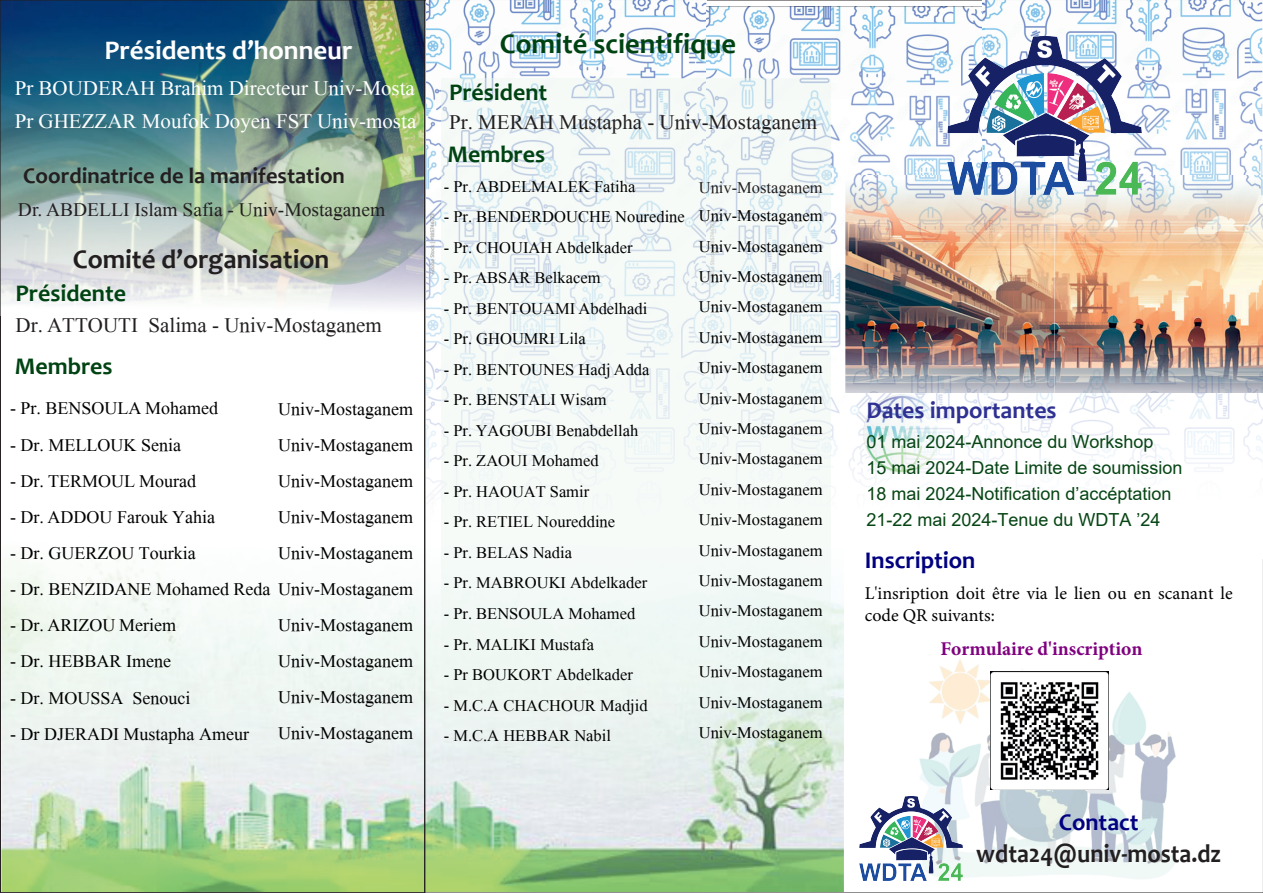
<style>
.page{position:relative;width:1263px;height:893px;background:#fff}
.page>*{position:absolute;margin:0;border:0;box-sizing:border-box;transform-origin:0 0}
.t1{font:700 28.5px "Candara";color:#004313}
.t2{font:700 27px "Candara";color:#231f20}
.t3{font:700 27px "Candara";color:#fff}
.t4{font:700 25.8px "Candara";color:#231f20;scale:.93 1}
.t5{font:700 24px "Candara";color:#004313}
.t6{font:700 24px "Candara";color:#000080}
.t7{font:700 24px "Candara";color:#2e3092}
.t8{font:700 22.5px "Candara";color:#231f20}
.t9{font:21px/32.8px "Mongolian Baiti";color:#fff}
.t10{font:21px "Mongolian Baiti";color:#231f20}
.t11{font:19.5px "Mongolian Baiti";color:#231f20}
.t12{font:700 19.5px "Minion Pro";color:#800080}
.t13{font:18px/36px "Mongolian Baiti";color:#000;text-align:justify}
.t14{font:18px/26.1px "Arial";color:#064514}
.t15{font:18px/21.6px "Minion Pro";color:#000}
.t16{font:16.5px/30.5px "Mongolian Baiti";color:#000;text-align:justify}
.t17{font:16.5px "Mongolian Baiti";color:#231f20}
</style>
<div class="page">
<img style="left:2px;top:471px;width:841px;height:420px">
<img style="left:427px;top:0;width:280px;height:559px">
<img style="left:706px;top:6px;width:277px;height:273px">
<img style="left:983px;top:0;width:279px;height:175px">
<img style="left:831px;top:279px;width:432px;height:280px">
<img style="left:850px;top:392px;width:103px;height:101px">
<img style="left:903px;top:659px;width:273px;height:222px">
<img style="left:2px;top:2px;width:421px;height:305px">
<img style="left:845px;top:175px;width:418px;height:217px">
<img style="left:948px;top:37px;width:193px;height:158px">
<img style="left:859px;top:796px;width:103px;height:84px">
<img style="left:991px;top:672px;width:117px;height:117px">
<svg style="left:441px;top:78px;width:390px;height:625px;fill:#f5faf7"></svg>
<h2 class="t3" style="left:105px;top:33px;width:249px">Présidents d’honneur</h2>
<p class="t9" style="left:15px;top:72px;width:403px">Pr BOUDERAH Brahim Directeur Univ-Mosta<br>Pr GHEZZAR Moufok Doyen FST Univ-mosta</p>
<h3 class="t8" style="left:23px;top:161px;width:323px">Coordinatrice de la manifestation</h3>
<p class="t11" style="left:18px;top:199px;width:369px">Dr. ABDELLI Islam Safia - Univ-Mostaganem</p>
<h2 class="t2" style="left:73px;top:242px;width:258px">Comité d’organisation</h2>
<h3 class="t5" style="left:16px;top:278px;width:112px">Présidente</h3>
<p class="t10" style="left:16px;top:314px;width:368px">Dr. ATTOUTI Salima - Univ-Mostaganem</p>
<h3 class="t5" style="left:15px;top:352px;width:99px">Membres</h3>
<p class="t13" style="left:10px;top:391px;width:210px">- Pr. BENSOULA Mohamed</p>
<p class="t13" style="left:10px;top:427px;width:172px">- Dr. MELLOUK Senia</p>
<p class="t13" style="left:10px;top:463px;width:187px">- Dr. TERMOUL Mourad</p>
<p class="t13" style="left:10px;top:499px;width:206px">- Dr. ADDOU Farouk Yahia</p>
<p class="t13" style="left:10px;top:535px;width:187px">- Dr. GUERZOU Tourkia</p>
<p class="t13" style="left:10px;top:571px;width:404px">- Dr. BENZIDANE Mohamed Reda Univ-Mostaganem</p>
<p class="t13" style="left:10px;top:607px;width:167px">- Dr. ARIZOU Meriem</p>
<p class="t13" style="left:10px;top:644px;width:162px">- Dr. HEBBAR Imene</p>
<p class="t13" style="left:10px;top:680px;width:182px">- Dr. MOUSSA Senouci</p>
<p class="t13" style="left:10px;top:716px;width:240px">- Dr DJERADI Mustapha Ameur</p>
<p class="t13" style="left:278px;top:391px;width:136px">Univ-Mostaganem Univ-Mostaganem Univ-Mostaganem Univ-Mostaganem Univ-Mostaganem</p>
<p class="t13" style="left:278px;top:607px;width:136px">Univ-Mostaganem Univ-Mostaganem Univ-Mostaganem Univ-Mostaganem</p>
<h1 class="t1" style="left:500px;top:25px;width:238px">Comité scientifique</h1>
<h3 class="t5" style="left:449px;top:77px;width:100px">Président</h3>
<p class="t10" style="left:449px;top:111px;width:370px">Pr. MERAH Mustapha - Univ-Mostaganem</p>
<h3 class="t5" style="left:447px;top:139px;width:99px">Membres</h3>
<p class="t16" style="left:444px;top:171px;width:193px">- Pr. ABDELMALEK Fatiha</p>
<p class="t16" style="left:444px;top:202px;width:243px">- Pr. BENDERDOUCHE Nouredine</p>
<p class="t16" style="left:444px;top:232px;width:190px">- Pr. CHOUIAH Abdelkader</p>
<p class="t16" style="left:444px;top:263px;width:158px">- Pr. ABSAR Belkacem</p>
<p class="t16" style="left:444px;top:293px;width:205px">- Pr. BENTOUAMI Abdelhadi</p>
<p class="t16" style="left:444px;top:324px;width:144px">- Pr. GHOUMRI Lila</p>
<p class="t16" style="left:444px;top:354px;width:207px">- Pr. BENTOUNES Hadj Adda</p>
<p class="t16" style="left:444px;top:385px;width:164px">- Pr. BENSTALI Wisam</p>
<p class="t16" style="left:444px;top:415px;width:196px">- Pr. YAGOUBI Benabdellah</p>
<p class="t16" style="left:444px;top:446px;width:156px">- Pr. ZAOUI Mohamed</p>
<p class="t16" style="left:444px;top:476px;width:147px">- Pr. HAOUAT Samir</p>
<p class="t16" style="left:444px;top:507px;width:173px">- Pr. RETIEL Noureddine</p>
<p class="t16" style="left:444px;top:537px;width:130px">- Pr. BELAS Nadia</p>
<p class="t16" style="left:444px;top:568px;width:205px">- Pr. MABROUKI Abdelkader</p>
<p class="t16" style="left:444px;top:598px;width:193px">- Pr. BENSOULA Mohamed</p>
<p class="t16" style="left:444px;top:629px;width:152px">- Pr. MALIKI Mustafa</p>
<p class="t16" style="left:444px;top:659px;width:191px">- Pr BOUKORT Abdelkader</p>
<p class="t16" style="left:444px;top:690px;width:205px">- M.C.A CHACHOUR Madjid</p>
<p class="t16" style="left:444px;top:720px;width:169px">- M.C.A HEBBAR Nabil</p>
<p class="t17" style="left:699px;top:179px;width:125px">Univ-Mostaganem</p>
<p class="t16" style="left:699px;top:201px;width:125px">Univ-Mostaganem Univ-Mostaganem Univ-Mostaganem Univ-Mostaganem Univ-Mostaganem Univ-Mostaganem Univ-Mostaganem Univ-Mostaganem Univ-Mostaganem Univ-Mostaganem Univ-Mostaganem Univ-Mostaganem Univ-Mostaganem Univ-Mostaganem Univ-Mostaganem Univ-Mostaganem Univ-Mostaganem Univ-Mostaganem</p>
<h3 class="t7" style="left:866px;top:395px;width:192px">Dates importantes</h3>
<p class="t14" style="left:866px;top:428px;width:318px">01 mai 2024-Annonce du Workshop<br>15 mai 2024-Date Limite de soumission 18 mai 2024-Notification d’accéptation 21-22 mai 2024-Tenue du WDTA ’24</p>
<h3 class="t6" style="left:865px;top:545px;width:112px">Inscription</h3>
<p class="t15" style="left:865px;top:583px;width:369px">L'insription doit être via le lien ou en scanant le code QR suivants:</p>
<p class="t12" style="left:940px;top:635px;width:204px">Formulaire d'inscription</p>
<h3 class="t6" style="left:1059px;top:807px;width:81px">Contact</h3>
<h3 class="t4" style="left:976px;top:838px;width:265px">wdta24@univ-mosta.dz</h3>
</div>
